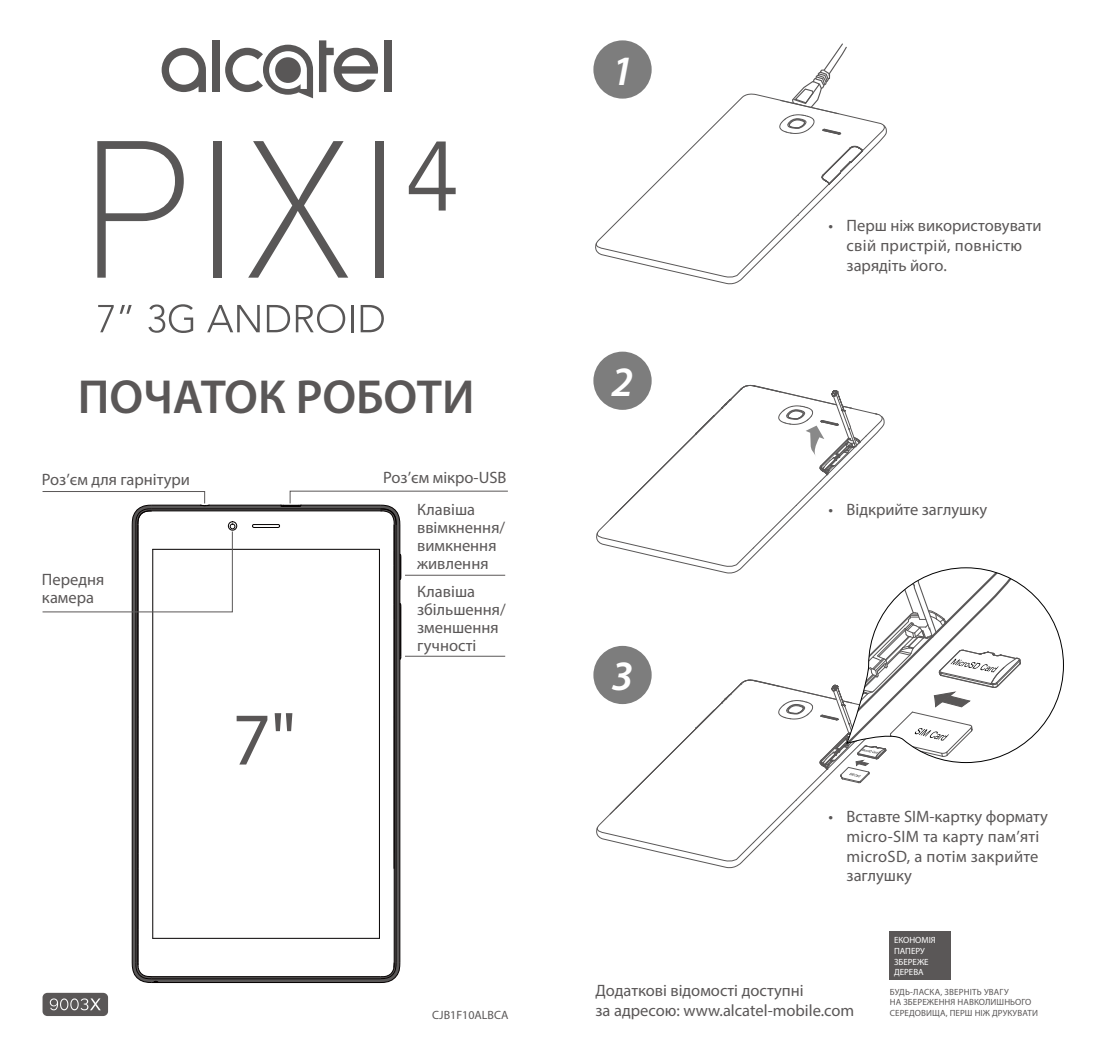
<style>
.page{position:relative;width:1106px;height:1063px;background:#fff}
.page>*{position:absolute;margin:0;border:0;box-sizing:border-box;transform-origin:0 0}
.t1{font:75px "Myriad Pro";color:#595656}
.t2{font:600 48px "Myriad Pro";letter-spacing:-.005em;color:#5a5757}
.t3{font:italic 600 42px "Myriad Pro";color:#fff}
.t4{font:16.5px/18px "Myriad Pro";color:#5a5757}
.t5{font:12px "Myriad Pro";color:#5a5757}
.t6{font:9px/10.8px "Myriad Pro";letter-spacing:.01em;color:#5a5757}
.t7{font:9px/10.8px "Myriad Pro";color:#fff}
</style>
<div class="page">
<svg style="left:97px;top:141px;width:87px;height:137px"></svg>
<div style="left:213px;top:141px;width:8px;height:137px;background:#595757"></div>
<svg style="left:248px;top:141px;width:100px;height:137px"></svg>
<div style="left:375px;top:141px;width:8px;height:137px;background:#595757"></div>
<svg style="left:409px;top:142px;width:46px;height:69px"></svg>
<svg style="left:98px;top:305px;width:16px;height:27px"></svg>
<svg style="left:120px;top:305px;width:12px;height:9px"></svg>
<svg style="left:148px;top:304px;width:45px;height:29px"></svg>
<svg style="left:207px;top:305px;width:53px;height:27px"></svg>
<svg style="left:267px;top:305px;width:23px;height:27px"></svg>
<svg style="left:296px;top:304px;width:49px;height:29px"></svg>
<hr style="left:351px;top:305px;width:2px;height:27px;background:#595757">
<svg style="left:360px;top:305px;width:24px;height:27px"></svg>
<svg style="left:162px;top:48px;width:44px;height:44px"></svg>
<div style="left:212px;top:40px;width:7px;height:52px;background:#595757"></div>
<div style="left:384px;top:40px;width:7px;height:52px;background:#595757"></div>
<svg style="left:225px;top:45px;width:88px;height:53px"></svg>
<svg style="left:319px;top:40px;width:59px;height:52px"></svg>
<div style="left:275px;top:57px;width:26px;height:26px;background:#595757;border-radius:50%"></div>
<svg style="left:595px;top:125px;width:292px;height:160px"></svg>
<svg style="left:779px;top:43px;width:68px;height:92px"></svg>
<div style="left:593px;top:40px;width:58px;height:59px;background:#7d7d7d;border-radius:50%"></div>
<svg style="left:596px;top:384px;width:468px;height:485px"></svg>
<div style="left:593px;top:646px;width:58px;height:58px;background:#7d7d7d;border-radius:50%"></div>
<div style="left:593px;top:352px;width:58px;height:58px;background:#7d7d7d;border-radius:50%"></div>
<div style="left:43px;top:993px;width:65px;height:23px;background:#5a5757;border-radius:5px"></div>
<svg style="left:50px;top:998px;width:51px;height:12px"></svg>
<svg style="left:42px;top:490px;width:466px;height:493px"></svg>
<div style="left:890px;top:932px;width:61px;height:48px;background:#5a5757"></div>
<h2 class="t2" style="left:78px;top:366px;width:398px">ПОЧАТОК РОБОТИ</h2>
<p class="t4" style="left:42px;top:471px;width:150px">Роз’єм для гарнітури</p>
<p class="t4" style="left:42px;top:570px;width:64px">Передня камера</p>
<h1 class="t1" style="left:232px;top:693px;width:65px">7"</h1>
<p class="t4" style="left:383px;top:468px;width:125px">Роз’єм мікро-USB</p>
<p class="t4" style="left:417px;top:500px;width:90px">Клавіша ввімкнення/ вимкнення живлення</p>
<p class="t4" style="left:417px;top:582px;width:90px">Клавіша збільшення/ зменшення гучності</p>
<p class="t5" style="left:432px;top:1008px;width:78px">CJB1F10ALBCA</p>
<h3 class="t3" style="left:611px;top:44px;width:23px">1</h3>
<h3 class="t3" style="left:611px;top:355px;width:23px">2</h3>
<h3 class="t3" style="left:611px;top:649px;width:23px">3</h3>
<p class="t4" style="left:846px;top:215px;width:196px;line-height:19.8px;text-indent:-18px">• Перш ніж використовувати свій пристрій, повністю зарядіть його.</p>
<p class="t4" style="left:828px;top:500px;width:160px">• Відкрийте заглушку</p>
<p class="t4" style="left:846px;top:806px;width:203px;line-height:19.8px;text-indent:-18px">• Вставте SIM-картку формату micro-SIM та карту пам’яті microSD, а потім закрийте заглушку</p>
<p class="t4" style="left:595px;top:981px;width:260px;line-height:19.8px">Додаткові відомості доступні<br>за адресою: www.alcatel-mobile.com</p>
<p class="t7" style="left:894px;top:934px;width:43px">ЕКОНОМІЯ<br>ПАПЕРУ<br>ЗБЕРЕЖЕ<br>ДЕРЕВА</p>
<p class="t6" style="left:890px;top:986px;width:150px">БУДЬ-ЛАСКА, ЗВЕРНІТЬ УВАГУ<br>НА ЗБЕРЕЖЕННЯ НАВКОЛИШНЬОГО<br>СЕРЕДОВИЩА, ПЕРШ НІЖ ДРУКУВАТИ</p>
</div>
